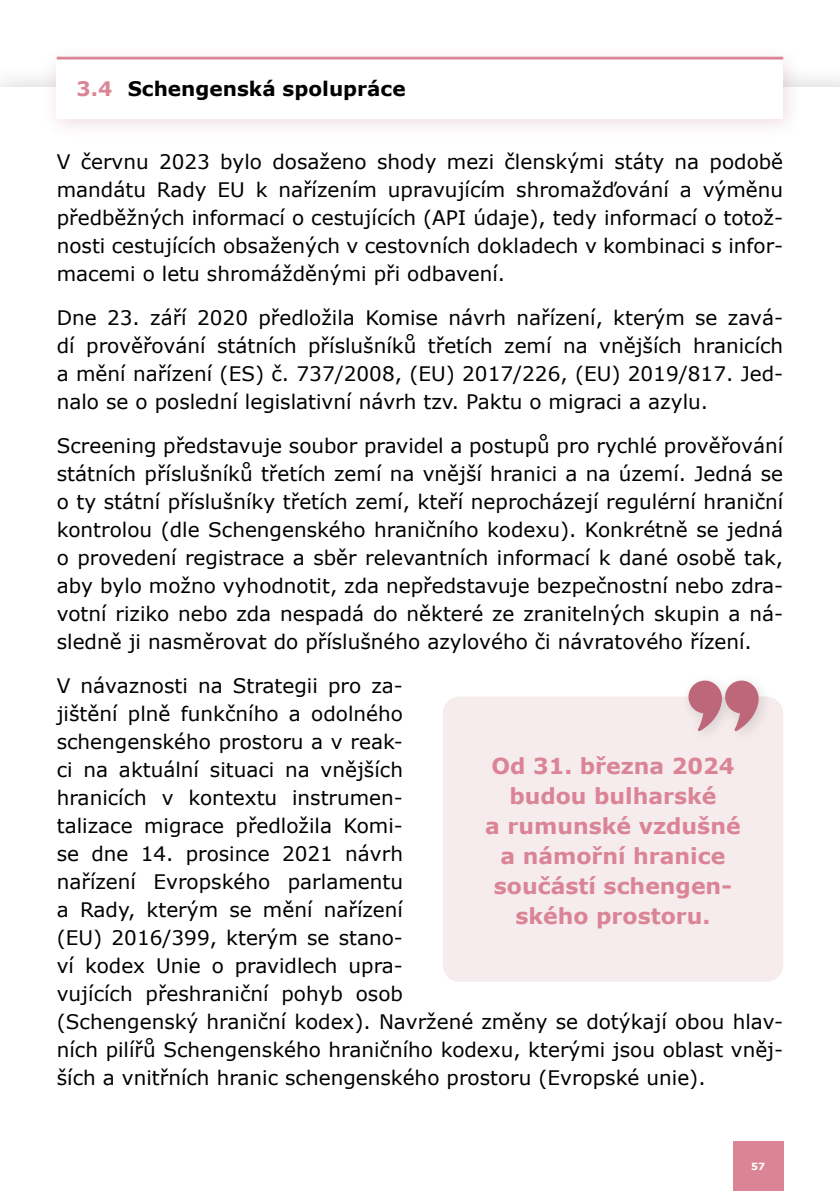
<style>
.page{position:relative;width:840px;height:1191px;background:#fff}
.page>*{position:absolute;margin:0;border:0;box-sizing:border-box;transform-origin:0 0}
.t1{font:700 22px/30px "Verdana";color:#da8496;text-align:center}
.t2{font:20px/28px "Verdana";color:#000;text-align:justify}
.t3{font:700 20px "Verdana";color:#000}
.t4{font:700 9.8px "Verdana";color:#fff}
.s1{color:#da8496}
</style>
<div class="page">
<div style="left:41px;top:45px;width:761px;height:95px;background:#a73551;opacity:.17"></div>
<div style="left:57px;top:58px;width:725px;height:60px;background:#fff"></div>
<hr style="left:57px;top:57px;width:725px;height:3px;background:#da8496">
<div style="left:442px;top:696px;width:340px;height:286px;background:#f6ecee;border-radius:17px"></div>
<div style="left:679px;top:672px;width:94px;height:73px;background:#000;opacity:.14"></div>
<svg style="left:686px;top:679px;width:72px;height:52px"></svg>
<div style="left:732px;top:1141px;width:50px;height:50px;background:#da8496"></div>
<p class="t3" style="left:77px;top:76px;width:330px"><span class="s1">3.4</span> Schengenská spolupráce</p>
<p class="t2" style="left:57px;top:148px;width:727px">V červnu 2023 bylo dosaženo shody mezi členskými státy na podobě mandátu Rady EU k nařízením upravujícím shromažďování a výměnu předběžných informací o cestujících (API údaje), tedy informací o totož&shy;nosti cestujících obsažených v cestovních dokladech v kombinaci s infor&shy;macemi o letu shromážděnými při odbavení.</p>
<p class="t2" style="left:57px;top:304px;width:727px">Dne 23. září 2020 předložila Komise návrh nařízení, kterým se zavá&shy;dí prověřování státních příslušníků třetích zemí na vnějších hranicích a mění nařízení (ES) č. 737/2008, (EU) 2017/226, (EU) 2019/817. Jed&shy;nalo se o poslední legislativní návrh tzv. Paktu o migraci a azylu.</p>
<p class="t2" style="left:57px;top:432px;width:727px">Screening představuje soubor pravidel a postupů pro rychlé prověřování státních příslušníků třetích zemí na vnější hranici a na území. Jedná se o ty státní příslušníky třetích zemí, kteří neprocházejí regulérní hraniční kontrolou (dle Schengenského hraničního kodexu). Konkrétně se jedná o provedení registrace a sběr relevantních informací k dané osobě tak, aby bylo možno vyhodnotit, zda nepředstavuje bezpečnostní nebo zdra&shy;votní riziko nebo zda nespadá do některé ze zranitelných skupin a ná&shy;sledně ji nasměrovat do příslušného azylového či návratového řízení.</p>
<p class="t2" style="left:57px;top:672px;width:727px;text-align:left">V návaznosti na Strategii pro za-<br>jištění plně funkčního a odolného<br>schengenského prostoru a v reak-<br>ci na aktuální situaci na vnějších<br>hranicích v kontextu instrumen-<br>talizace migrace předložila Komi-<br>se dne 14. prosince 2021 návrh<br>nařízení Evropského parlamentu<br>a Rady, kterým se mění nařízení<br>(EU) 2016/399, kterým se stano-<br>ví kodex Unie o pravidlech upra-<br>vujících přeshraniční pohyb osob<br>(Schengenský hraniční kodex). Navržené změny se dotýkají obou hlav&shy;ních pilířů Schengenského hraničního kodexu, kterými jsou oblast vněj&shy;ších a vnitřních hranic schengenského prostoru (Evropské unie).</p>
<p class="t1" style="left:485px;top:751px;width:257px">Od 31. března 2024 budou bulharské<br>a rumunské vzdušné a námořní hranice součástí schengen&shy;ského prostoru.</p>
<p class="t4" style="left:750px;top:1159px;width:16px">57</p>
</div>
